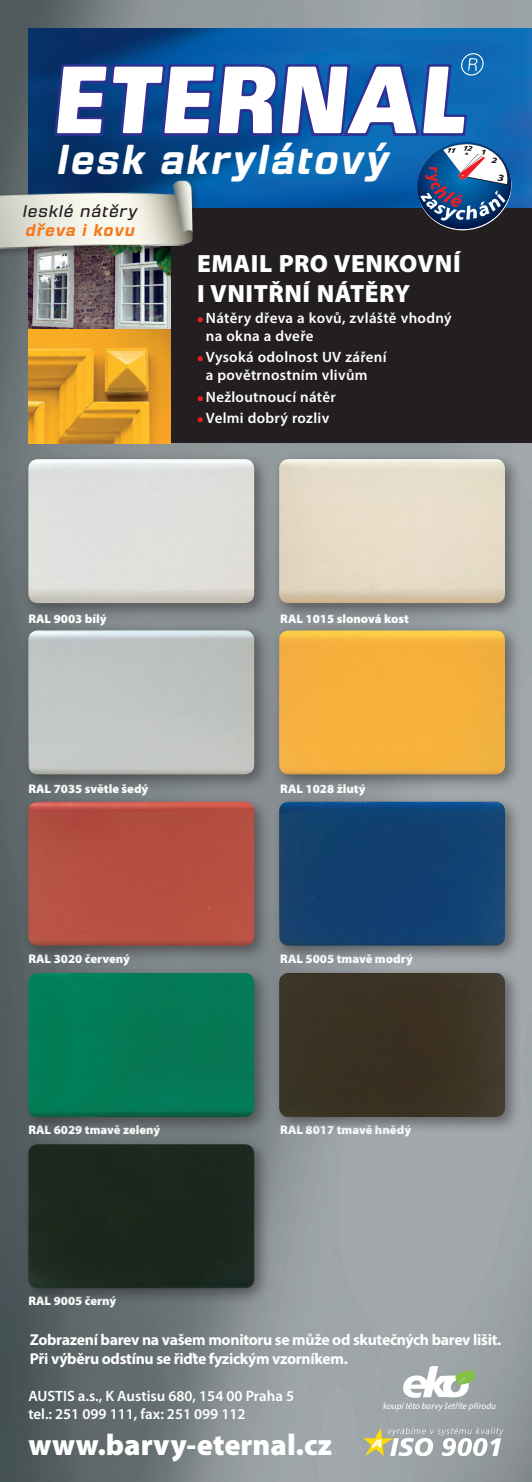
<style>
.page{position:relative;width:532px;height:1482px;background:#fff}
.page>*{position:absolute;margin:0;border:0;box-sizing:border-box;transform-origin:0 0}
.t1{font:italic 700 40px "Fromthe Stars Rg";letter-spacing:.05em;color:#fff}
.t2{font:900 30px "Myriad Pro";color:#fff}
.t3{font:900 25px/30px "Myriad Pro";letter-spacing:.02em;color:#fff}
.t4{font:italic 16.25px "Fromthe Stars Rg";letter-spacing:.06em;color:#231f20}
.t5{font:italic 700 16.25px "Fromthe Stars Rg";letter-spacing:.045em;color:#f47921}
.t6{font:700 15.75px/18.9px "Myriad Pro";letter-spacing:-.02em;color:#fff}
.t7{font:600 15px/18px "Myriad Pro";letter-spacing:.02em;color:#fff}
.t8{font:600 15px/18px "Myriad Pro";color:#fff}
.t9{font:900 12.5px "Myriad Pro";color:#fff}
.t10{font:italic 9.25px "Myriad Pro";color:#fff}
.s1{color:#ee1d23}
</style>
<div class="page">
<img style="left:0;top:0;width:531px;height:1481px">
<div style="left:28px;top:206px;width:503px;height:237px;background:#231f20"></div>
<img style="left:28px;top:259px;width:142px;height:70px">
<svg style="left:28px;top:329px;width:142px;height:114px"></svg>
<img style="left:28px;top:28px;width:503px;height:180px">
<svg style="left:54px;top:53px;width:429px;height:83px"></svg>
<svg style="left:417px;top:142px;width:98px;height:89px"></svg>
<div style="left:0;top:176px;width:202px;height:83px;background:#231f20;opacity:.5"></div>
<img style="left:0;top:180px;width:193px;height:69px">
<svg style="left:363px;top:1427px;width:140px;height:28px"></svg>
<svg style="left:403px;top:1365px;width:73px;height:33px"></svg>
<div style="left:21px;top:452px;width:250px;height:168px;background:#231f20;opacity:.49"></div>
<img style="left:28px;top:459px;width:226px;height:144px">
<div style="left:21px;top:794px;width:250px;height:168px;background:#231f20;opacity:.49"></div>
<img style="left:28px;top:801px;width:226px;height:144px">
<div style="left:21px;top:623px;width:250px;height:168px;background:#231f20;opacity:.49"></div>
<img style="left:28px;top:630px;width:226px;height:144px">
<div style="left:21px;top:965px;width:250px;height:168px;background:#231f20;opacity:.49"></div>
<div style="left:28px;top:972px;width:226px;height:144px;background:#047a56"></div>
<div style="left:21px;top:1137px;width:250px;height:168px;background:#231f20;opacity:.49"></div>
<div style="left:28px;top:1144px;width:226px;height:143px;background:#1b281d"></div>
<div style="left:272px;top:452px;width:249px;height:168px;background:#231f20;opacity:.49"></div>
<img style="left:279px;top:459px;width:226px;height:144px">
<div style="left:272px;top:794px;width:249px;height:168px;background:#231f20;opacity:.49"></div>
<img style="left:279px;top:801px;width:226px;height:144px">
<div style="left:272px;top:623px;width:249px;height:168px;background:#231f20;opacity:.49"></div>
<img style="left:279px;top:630px;width:226px;height:144px">
<div style="left:272px;top:965px;width:249px;height:168px;background:#231f20;opacity:.49"></div>
<img style="left:279px;top:972px;width:226px;height:144px">
<h1 class="t1" style="left:56px;top:136px;width:333px">lesk akrylátový</h1>
<h3 class="t4" style="left:22px;top:201px;width:116px">lesklé nátěry</h3>
<h3 class="t5" style="left:25px;top:221px;width:111px">dřeva i kovu</h3>
<h3 class="t3" style="left:197px;top:247px;width:265px">EMAIL PRO VENKOVNÍ<br>I VNITŘNÍ NÁTĚRY</h3>
<p class="t7" style="left:206px;top:309px;width:247px;text-indent:-9px"><span class="s1">●</span> Nátěry dřeva a kovů, zvláště vhodný na okna a dveře</p>
<p class="t7" style="left:206px;top:347px;width:182px;text-indent:-9px"><span class="s1">●</span> Vysoká odolnost UV záření a povětrnostním vlivům</p>
<p class="t7" style="left:197px;top:387px;width:140px"><span class="s1">●</span> Nežloutnoucí nátěr</p>
<p class="t7" style="left:197px;top:409px;width:134px"><span class="s1">●</span> Velmi dobrý rozliv</p>
<p class="t9" style="left:28px;top:610px;width:80px">RAL 9003 bílý</p>
<p class="t9" style="left:280px;top:610px;width:130px">RAL 1015 slonová kost</p>
<p class="t9" style="left:28px;top:780px;width:121px">RAL 7035 světle šedý</p>
<p class="t9" style="left:280px;top:780px;width:87px">RAL 1028 žlutý</p>
<p class="t9" style="left:28px;top:950px;width:103px">RAL 3020 červený</p>
<p class="t9" style="left:280px;top:950px;width:134px">RAL 5005 tmavě modrý</p>
<p class="t9" style="left:28px;top:1120px;width:133px">RAL 6029 tmavě zelený</p>
<p class="t9" style="left:280px;top:1120px;width:132px">RAL 8017 tmavě hnědý</p>
<p class="t9" style="left:28px;top:1291px;width:89px">RAL 9005 černý</p>
<p class="t6" style="left:30px;top:1329px;width:472px">Zobrazení barev na vašem monitoru se může od skutečných barev lišit.<br>Při výběru odstínu se řiďte fyzickým vzorníkem.</p>
<p class="t8" style="left:28px;top:1386px;width:267px">AUSTIS a.s., K Austisu 680, 154 00 Praha 5 tel.: 251 099 111, fax: 251 099 112</p>
<h2 class="t2" style="left:28px;top:1424px;width:305px">www.barvy-eternal.cz</h2>
<p class="t10" style="left:383px;top:1400px;width:114px">koupí této barvy šetříte přírodu</p>
</div>
